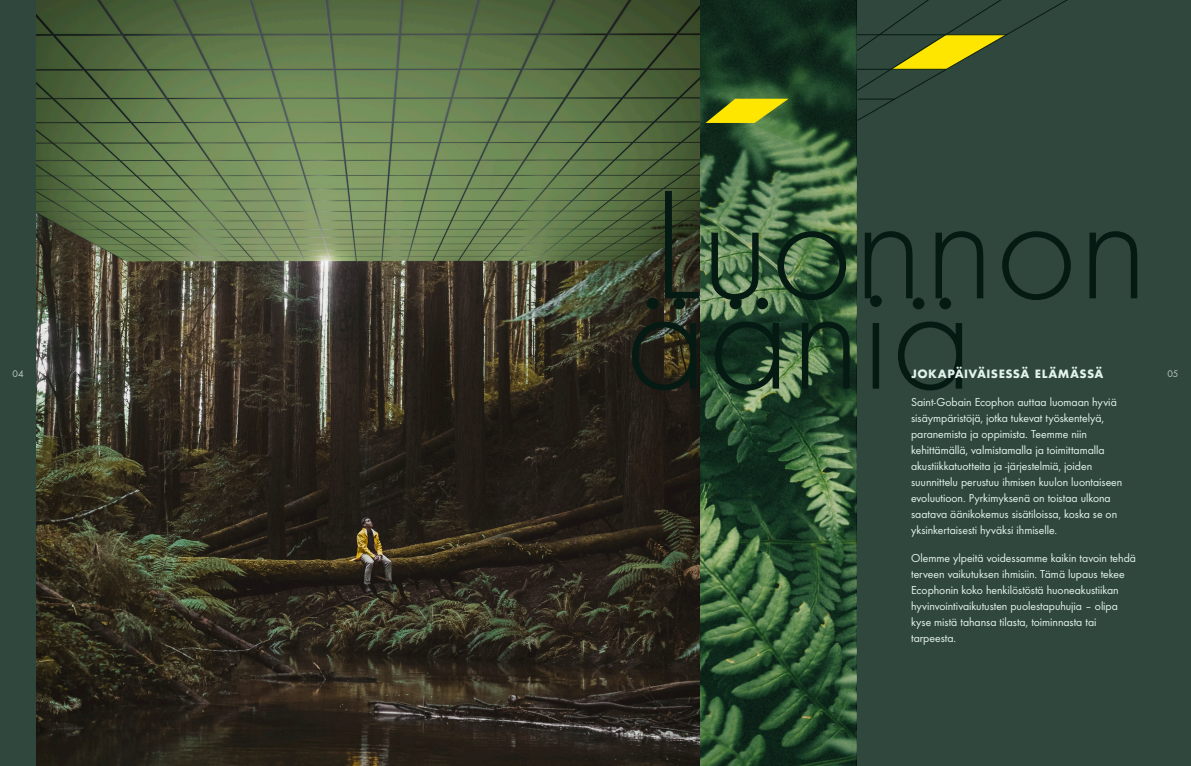
<style>
.page{position:relative;width:1191px;height:766px;background:#fff}
.page>*{position:absolute;margin:0;border:0;box-sizing:border-box;transform-origin:0 0}
.Big_headline{font:300 160.8px "Futura";color:#061a14}
.Body_text{font:700 12.6px "Futura";letter-spacing:.04em;color:#e2f2ed}
.Body_text-2{font:12px/16px "Futura Boo";letter-spacing:-.005em;color:#e2f2ed}
.t1{font:10px "Futura Boo";color:#baccc6}
</style>
<div class="page">
<div style="left:0;top:0;width:1191px;height:765px;background:#2f473c"></div>
<img style="left:36px;top:0;width:664px;height:765px">
<svg style="left:856px;top:0;width:212px;height:121px"></svg>
<hr style="left:856px;top:34px;width:150px;height:1px;background:#061a14">
<hr style="left:856px;top:69px;width:90px;height:1px;background:#061a14">
<hr style="left:858px;top:99px;width:36px;height:1px;background:#061a14">
<svg style="left:700px;top:0;width:156px;height:765px"></svg>
<svg style="left:705px;top:99px;width:83px;height:24px"></svg>
<p class="Big_headline" style="left:650px;top:154px;width:500px">Luonnon</p>
<p class="Big_headline" style="left:625px;top:244px;width:350px">ääniä</p>
<p class="Body_text" style="left:911px;top:366px;width:83px">JOKAPÄIVÄISESS</p>
<p class="Body_text" style="left:1020px;top:366px;width:85px">Ä ELÄMÄSSÄ</p>
<p class="Body_text-2" style="left:911px;top:394px;width:213px">Saint-Gobain Ecophon auttaa luomaan hyviä sisäympäristöjä, jotka tukevat työskentelyä, paranemista ja oppimista. Teemme niin kehittämällä, valmistamalla ja toimittamalla akustiikkatuotteita ja -järjestelmiä, joiden suunnittelu perustuu ihmisen kuulon luontaiseen evoluutioon. Pyrkimyksenä on toistaa ulkona saatava äänikokemus sisätiloissa, koska se on yksinkertaisesti hyväksi ihmiselle.</p>
<p class="Body_text-2" style="left:911px;top:550px;width:226px">Olemme ylpeitä voidessamme kaikin tavoin tehdä terveen vaikutuksen ihmisiin. Tämä lupaus tekee Ecophonin koko henkilöstöstä huoneakustiikan hyvinvointivaikutusten puolestapuhujia – olipa kyse mistä tahansa tilasta, toiminnasta tai tarpeesta.</p>
<p class="t1" style="left:12px;top:368px;width:13px">04</p>
<p class="t1" style="left:1167px;top:368px;width:13px">05</p>
</div>
